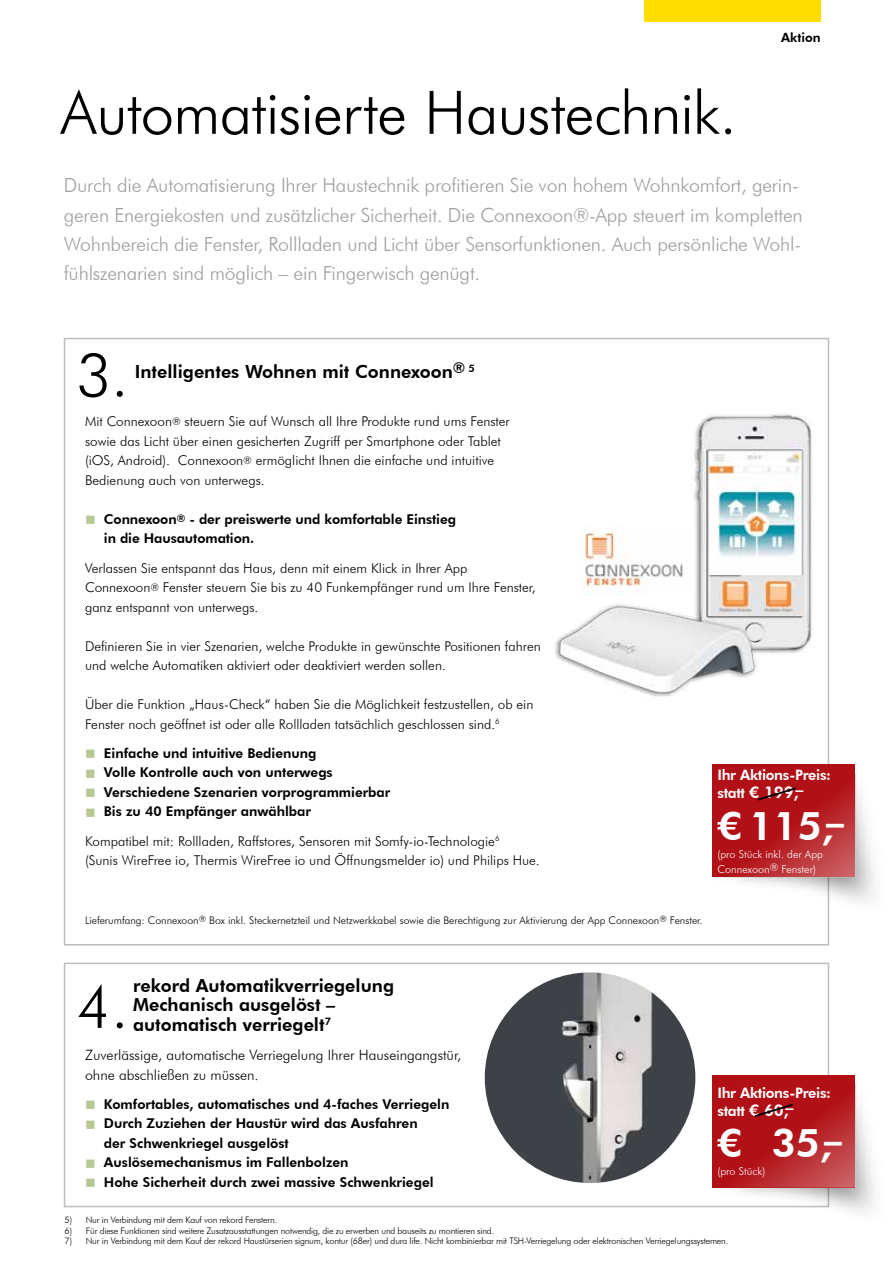
<style>
.page{position:relative;width:893px;height:1263px;background:#fff}
.page>*{position:absolute;margin:0;border:0;box-sizing:border-box;transform-origin:0 0}
.t1{font:300 60px "Futura BT";letter-spacing:-.015em;color:#000}
.t2{font:800 39.6px "Futura BT";color:#fff}
.t3{font:300 19.5px/29.2px "Futura BT";letter-spacing:-.01em;color:#9d9fa2}
.t4{font:800 18px/19.5px "Futura BT";color:#000}
.t5{font:800 16.2px "Futura BT";color:#fff}
.t6{font:800 14.4px/18px "Futura BT";letter-spacing:-.02em;color:#fff}
.t7{font:300 14.25px/19.5px "Futura BT";color:#000}
.t8{font:300 13.5px/19.5px "Futura BT";color:#000}
.t9{font:800 13.5px/19.5px "Futura BT";color:#000}
.t10{font:800 12.75px "Futura BT";color:#000}
.t11{font:300 10.8px/15px "Futura BT";color:#fff}
.t12{font:300 10.5px "Futura BT";color:#000}
.t13{font:300 9px "Futura BT";letter-spacing:-.02em;color:#000}
.s1{font-size:10.5px}
.s2{color:#b8c895}
.s3{font-weight:800}
.s4{font-size:14.4px}
.s5{font-size:31.65px}
.s6{font-size:9px}
.s7{font-size:16.2px}
</style>
<div class="page">
<div style="left:64px;top:338px;width:765px;height:607px;background:#fff;border:2px solid #bcbec0"></div>
<div style="left:64px;top:963px;width:765px;height:244px;background:#fff;border:2px solid #bcbec0"></div>
<img style="left:712px;top:1083px;width:163px;height:129px">
<img style="left:712px;top:773px;width:163px;height:142px">
<div style="left:644px;top:0;width:177px;height:21px;background:#fd0"></div>
<img style="left:554px;top:407px;width:275px;height:305px">
<img style="left:579px;top:526px;width:111px;height:69px">
<img style="left:485px;top:972px;width:210px;height:211px;border-radius:105px">
<svg style="left:712px;top:765px;width:143px;height:112px;background:#b41d21"></svg>
<svg style="left:712px;top:1075px;width:143px;height:112px;background:#b41d21"></svg>
<h1 class="t1" style="left:61px;top:76px;width:678px">Automatisierte Haustechnik.</h1>
<p class="t10" style="left:781px;top:29px;width:41px">Aktion</p>
<p class="t3" style="left:64px;top:171px;width:740px">Durch die Automatisierung Ihrer Haustechnik profitieren Sie von hohem Wohnkomfort, gerin&shy;geren Energiekosten und zusätzlicher Sicherheit. Die Connexoon®-App steuert im kompletten Wohnbereich die Fenster, Rollladen und Licht über Sensorfunktionen. Auch persönliche Wohl&shy;fühlszenarien sind möglich – ein Fingerwisch genügt.</p>
<h1 class="t1" style="left:77px;top:339px;width:53px">3.</h1>
<h3 class="t4" style="left:135px;top:361px;width:341px">Intelligentes Wohnen mit Connexoon<sup>®</sup> <sup>5</sup></h3>
<p class="t8" style="left:85px;top:412px;width:426px">Mit Connexoon<span class="s1">®</span> steuern Sie auf Wunsch all Ihre Produkte rund ums Fenster sowie das Licht über einen gesicherten Zugriff per Smartphone oder Tablet (iOS, Android). Connexoon<span class="s1">®</span> ermöglicht Ihnen die einfache und intuitive Bedienung auch von unterwegs.</p>
<p class="t9" style="left:104px;top:509px;width:354px;text-indent:-19px"><span class="s2">■</span> Connexoon<span class="s1">®</span> - der preiswerte und komfortable Einstieg in die Hausautomation.</p>
<p class="t8" style="left:85px;top:558px;width:452px">Verlassen Sie entspannt das Haus, denn mit einem Klick in Ihrer App<br>Connexoon<span class="s1">®</span> Fenster steuern Sie bis zu 40 Funkempfänger rund um Ihre Fenster, ganz entspannt von unterwegs.</p>
<p class="t8" style="left:85px;top:636px;width:457px">Definieren Sie in vier Szenarien, welche Produkte in gewünschte Positionen fahren und welche Automatiken aktiviert oder deaktiviert werden sollen.</p>
<p class="t8" style="left:85px;top:694px;width:450px">Über die Funktion „Haus-Check“ haben Sie die Möglichkeit festzustellen, ob ein<br>Fenster noch geöffnet ist oder alle Rollladen tatsächlich geschlossen sind.<sup>6</sup></p>
<p class="t9" style="left:85px;top:743px;width:233px"><span class="s2">■</span> Einfache und intuitive Bedienung</p>
<p class="t9" style="left:85px;top:763px;width:249px"><span class="s2">■</span> Volle Kontrolle auch von unterwegs</p>
<p class="t9" style="left:85px;top:782px;width:307px"><span class="s2">■</span> Verschiedene Szenarien vorprogrammierbar</p>
<p class="t8" style="left:85px;top:797px;width:416px;line-height:29.2px"><span class="s2">■</span> <span class="s3">Bis zu 40 Empfänger anwählbar<br></span>Kompatibel mit: Rollladen, Raffstores, Sensoren mit Somfy-io-Technologie<sup>6</sup></p>
<p class="t8" style="left:85px;top:850px;width:456px">(Sunis WireFree io, Thermis WireFree io und Öffnungsmelder io) und Philips Hue.</p>
<p class="t6" style="left:717px;top:766px;width:115px">Ihr Aktions-Preis:</p>
<p class="t5" style="left:717px;top:782px;width:88px"><span class="s4">statt</span> € 199,–</p>
<h2 class="t2" style="left:717px;top:801px;width:128px">€ 115<span class="s5">,</span>–</h2>
<p class="t11" style="left:717px;top:846px;width:107px">(pro Stück inkl. der App<br>Connexoon<span class="s1">®</span> Fenster)</p>
<p class="t12" style="left:85px;top:913px;width:619px">Lieferumfang: Connexoon<span class="s6">®</span> Box inkl. Steckernetzteil und Netzwerkkabel sowie die Berechtigung zur Aktivierung der App Connexoon<span class="s6">®</span> Fenster.</p>
<h3 class="t4" style="left:133px;top:975px;width:263px">rekord Automatikverriegelung<br>Mechanisch ausgelöst – automatisch verriegelt<sup>7</sup></h3>
<p class="t7" style="left:85px;top:1045px;width:378px">Zuverlässige, automatische Verriegelung Ihrer Hauseingangstür, ohne abschließen zu müssen.</p>
<p class="t9" style="left:85px;top:1094px;width:366px"><span class="s2">■</span> Komfortables, automatisches und 4-faches Verriegeln</p>
<p class="t9" style="left:104px;top:1114px;width:315px;text-indent:-19px"><span class="s2">■</span> Durch Zuziehen der Haustür wird das Ausfahren der Schwenkriegel ausgelöst</p>
<p class="t9" style="left:85px;top:1153px;width:265px"><span class="s2">■</span> Auslösemechanismus im Fallenbolzen</p>
<p class="t9" style="left:85px;top:1172px;width:350px"><span class="s2">■</span> Hohe Sicherheit durch zwei massive Schwenkriegel</p>
<h1 class="t1" style="left:77px;top:970px;width:53px">4.</h1>
<p class="t6" style="left:717px;top:1084px;width:115px">Ihr Aktions-Preis: statt <span class="s7">€ 60,</span><sup>–</sup></p>
<h2 class="t2" style="left:717px;top:1119px;width:126px">€ 35<span class="s5">,</span>–</h2>
<p class="t11" style="left:717px;top:1164px;width:49px">(pro Stück)</p>
<p class="t13" style="left:65px;top:1214px;width:214px">5) Nur in Verbindung mit dem Kauf von rekord Fenstern.</p>
<p class="t13" style="left:65px;top:1225px;width:431px">6) Für diese Funktionen sind weitere Zusatzausstattungen notwendig, die zu erwerben und bauseits zu montieren sind.</p>
<p class="t13" style="left:65px;top:1235px;width:665px">7) Nur in Verbindung mit dem Kauf der rekord Haustürserien signum, kontur (68er) und dura life. Nicht kombinierbar mit TSH-Verriegelung oder elektronischen Verriegelungssystemen.</p>
</div>
